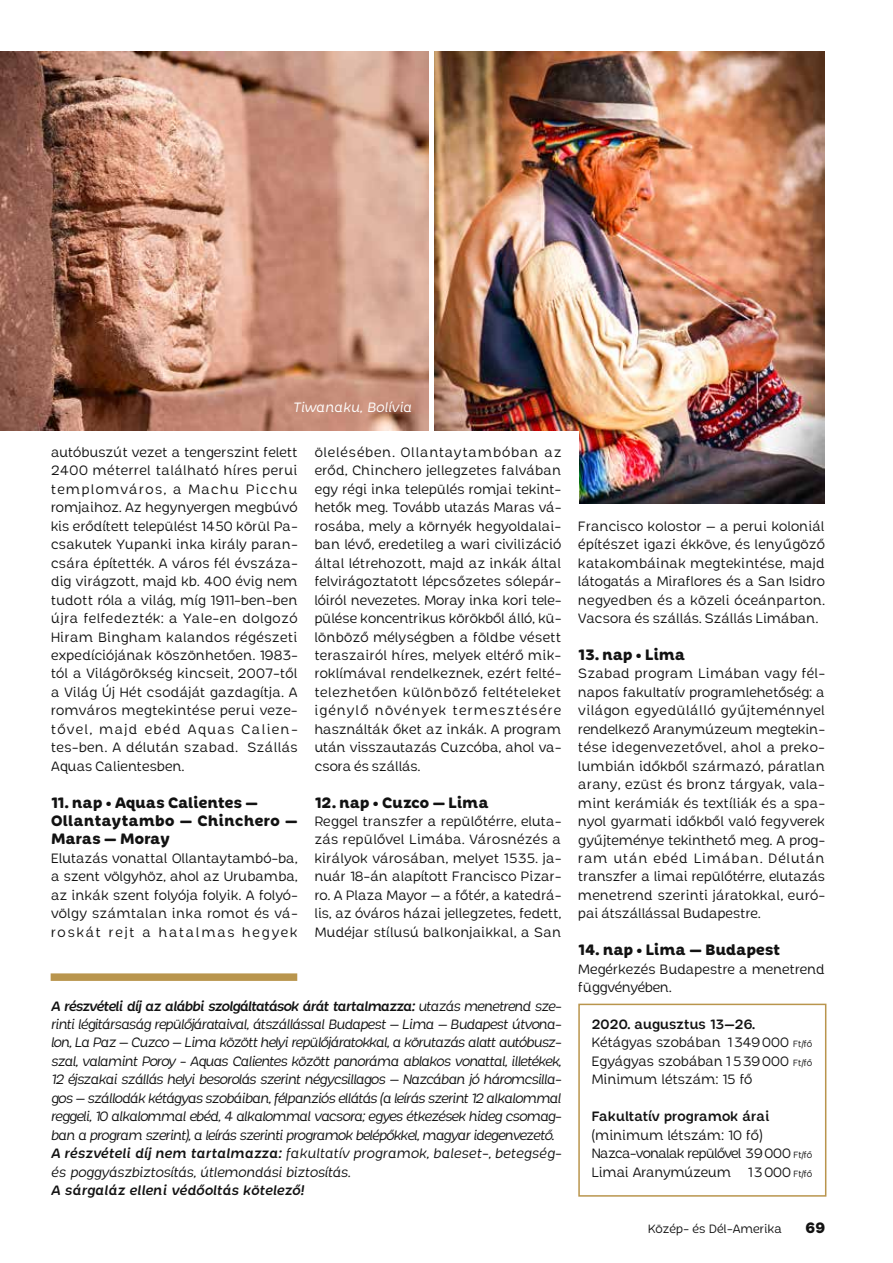
<style>
.page{position:relative;width:893px;height:1263px;background:#fff}
.page>*{position:absolute;margin:0;border:0;box-sizing:border-box;transform-origin:0 0}
.t1{font:800 15px/18.5px "Chopsee Softee";letter-spacing:.005em;color:#121212}
.t2{font:13.5px/18.5px "Chopsee Softee";letter-spacing:.01em;color:#121212;text-align:justify}
.t3{font:italic 13.5px/18.5px "Chopsee Softee";letter-spacing:-.04em;color:#121212}
.t4{font:italic 600 13.5px "Chopsee Softee";letter-spacing:.01em;color:#121212}
.t5{font:600 13.5px "Chopsee Softee";color:#121212}
.t6{font:italic 13.5px "Chopsee Softee";letter-spacing:.02em;color:#fff}
.t7{font:12px "Chopsee Softee";letter-spacing:.01em;color:#121212}
.s1{font-weight:600}
.s2{font-size:9px}
</style>
<div class="page">
<img style="left:0;top:51px;width:428px;height:380px">
<img style="left:435px;top:51px;width:390px;height:452px">
<div style="left:0;top:431px;width:578px;height:235px;background:#fff"></div>
<div style="left:51px;top:973px;width:246px;height:8px;background:#b9954d"></div>
<div style="left:578px;top:1004px;width:248px;height:193px;border:2px solid #b9954d"></div>
<p class="t6" style="left:293px;top:399px;width:121px">Tiwanaku, Bolívia</p>
<p class="t2" style="left:51px;top:443px;width:248px">autóbuszút vezet a tengerszint felett 2400 méterrel található híres perui templomváros, a Machu Picchu romjaihoz. Az hegynyergen megbúvó kis erődített települést 1450 körül Pa&shy;csakutek Yupanki inka király paran&shy;csára építették. A város fél évszáza&shy;dig virágzott, majd kb. 400 évig nem tudott róla a világ, míg 1911-ben-ben újra felfedezték: a Yale-en dolgozó Hiram Bingham kalandos régészeti expedíciójának köszönhetően. 1983- tól a Világörökség kincseit, 2007-től a Világ Új Hét csodáját gazdagítja. A romváros megtekintése perui veze&shy;tővel, majd ebéd Aquas Calien&shy;tes-ben. A délután szabad. Szállás Aquas Calientesben.</p>
<p class="t1" style="left:51px;top:794px;width:248px">11. nap • Aquas Calientes –<br>Ollantaytambo – Chinchero –<br>Maras – Moray</p>
<p class="t2" style="left:51px;top:849px;width:248px">Elutazás vonattal Ollantaytambó-ba, a szent völgyhöz, ahol az Urubamba, az inkák szent folyója folyik. A folyó&shy;völgy számtalan inka romot és vá&shy;roskát rejt a hatalmas hegyek</p>
<p class="t2" style="left:315px;top:443px;width:248px">ölelésében. Ollantaytambóban az erőd, Chinchero jellegzetes falvában egy régi inka település romjai tekint&shy;hetők meg. Tovább utazás Maras vá&shy;rosába, mely a környék hegyoldalai&shy;ban lévő, eredetileg a wari civilizáció által létrehozott, majd az inkák által felvirágoztatott lépcsőzetes sólepár&shy;lóiról nevezetes. Moray inka kori tele&shy;pülése koncentrikus körökből álló, kü&shy;lönböző mélységben a földbe vésett teraszairól híres, melyek eltérő mik&shy;roklímával rendelkeznek, ezért felté&shy;telezhetően különböző feltételeket igénylő növények termesztésére használták őket az inkák. A program után visszautazás Cuzcóba, ahol va&shy;csora és szállás.</p>
<p class="t1" style="left:315px;top:794px;width:176px">12. nap • Cuzco – Lima</p>
<p class="t2" style="left:315px;top:812px;width:248px">Reggel transzfer a repülőtérre, eluta&shy;zás repülővel Limába. Városnézés a királyok városában, melyet 1535. ja&shy;nuár 18-án alapított Francisco Pizar&shy;ro. A Plaza Mayor – a főtér, a katedrá&shy;lis, az óváros házai jellegzetes, fedett, Mudéjar stílusú balkonjaikkal, a San</p>
<p class="t3" style="left:51px;top:996px;width:512px"><span class="s1">A részvételi díj az alábbi szolgáltatások árát tartalmazza:</span> utazás menetrend sze&shy;rinti légitársaság repülőjárataival, átszállással Budapest – Lima – Budapest útvona&shy;lon, La Paz – Cuzco – Lima között helyi repülőjáratokkal, a körutazás alatt autóbus - szal, valamint Poroy - Aquas Calientes között panoráma ablakos vonattal, illetékek, 12 éjszakai szállás helyi besorolás szerint négycsillagos – Nazcában jó háromcsilla&shy;gos – szállodák kétágyas szobáiban, félpanziós ellátás (a leírás szerint 12 alkalommal reggeli, 10 alkalommal ebéd, 4 alkalommal vacsora; egyes étkezések hideg csomag&shy;ban a program szerint), a leírás szerinti programok belépőkkel, magyar idegenvezető.<br><span class="s1">A részvételi díj nem tartalmazza:</span> fakultatív programok, baleset-, betegség&shy;és poggyászbiztosítás, útlemondási biztosítás.</p>
<p class="t4" style="left:51px;top:1182px;width:254px">A sárgaláz elleni védőoltás kötelező!</p>
<p class="t2" style="left:578px;top:517px;width:248px">Francisco kolostor – a perui koloniál építészet igazi ékköve, és lenyűgöző katakombáinak megtekintése, majd látogatás a Miraflores és a San Isidro negyedben és a közeli óceánparton.<br>Vacsora és szállás. Szállás Limában.</p>
<p class="t1" style="left:578px;top:646px;width:109px">13. nap • Lima</p>
<p class="t2" style="left:578px;top:664px;width:248px">Szabad program Limában vagy fél&shy;napos fakultatív programlehetőség: a világon egyedülálló gyűjteménnyel rendelkező Aranymúzeum megtekin&shy;tése idegenvezetővel, ahol a preko&shy;lumbián időkből származó, páratlan arany, ezüst és bronz tárgyak, vala&shy;mint kerámiák és textíliák és a spa&shy;nyol gyarmati időkből való fegyverek gyűjteménye tekinthető meg. A prog&shy;ram után ebéd Limában. Délután transzfer a limai repülőtérre, elutazás menetrend szerinti járatokkal, euró&shy;pai átszállással Budapestre.</p>
<p class="t1" style="left:578px;top:941px;width:203px">14. nap • Lima – Budapest</p>
<p class="t2" style="left:578px;top:959px;width:248px">Megérkezés Budapestre a menetrend függvényében.</p>
<p class="t2" style="left:592px;top:1015px;width:222px;text-align:left"><span class="s1">2020. augusztus 13–26.<br></span>Kétágyas szobában 1349000 <span class="s2">Ft/fő<br></span>Egyágyas szobában 1 539000 <span class="s2">Ft/fő<br></span>Minimum létszám: 15 fő</p>
<p class="t5" style="left:592px;top:1108px;width:179px">Fakultatív programok árai</p>
<p class="t2" style="left:592px;top:1126px;width:222px;text-align:left">(minimum létszám: 10 fő)<br>Nazca-vonalak repülővel 39 000 <span class="s2">Ft/fő<br></span>Limai Aranymúzeum 13000 <span class="s2">Ft/fő</span></p>
<p class="t7" style="left:648px;top:1222px;width:136px">Közép- és Dél-Amerika</p>
<p class="t1" style="left:806px;top:1219px;width:21px">69</p>
</div>
